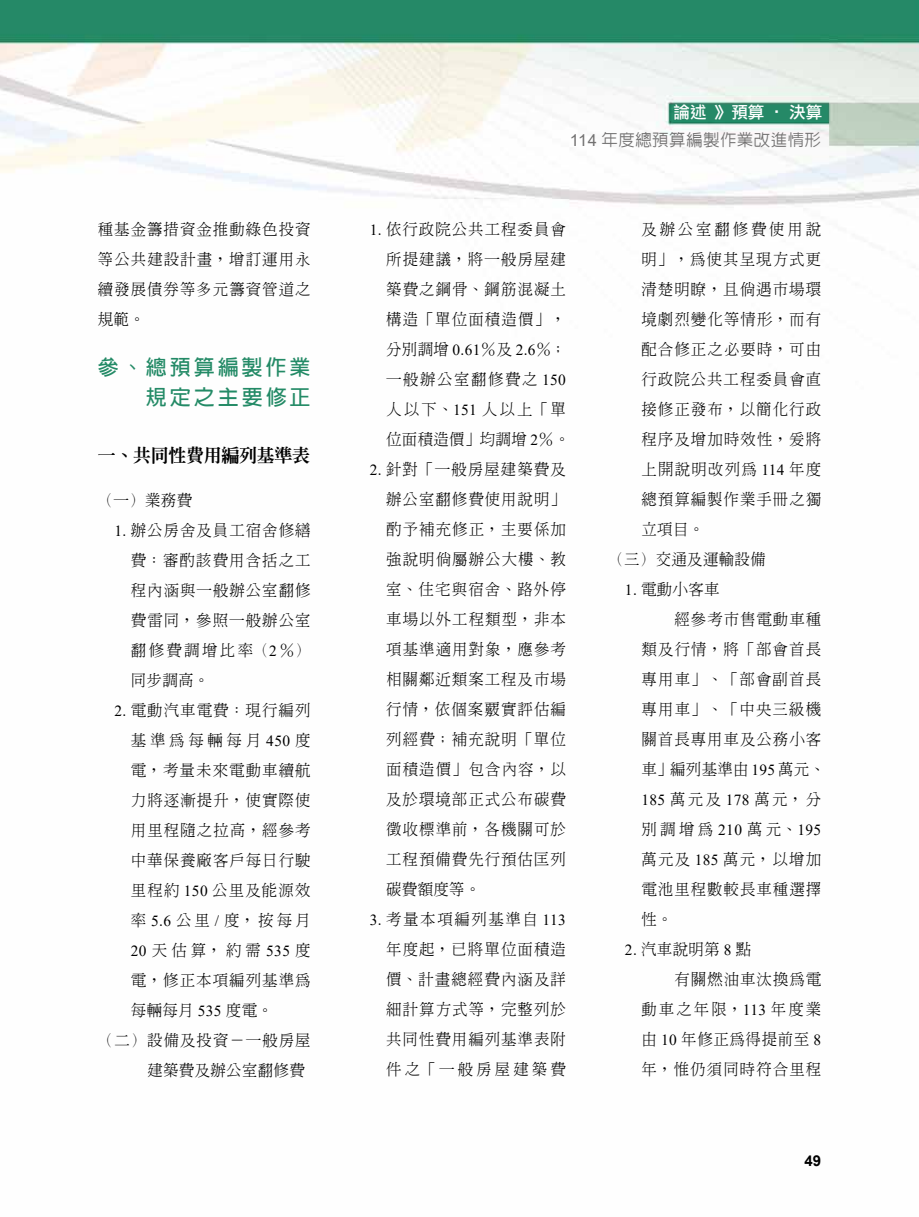
<style>
.page{position:relative;width:919px;height:1217px;background:#fff}
.page>*{position:absolute;margin:0;border:0;box-sizing:border-box;transform-origin:0 0}
.t1{font:700 21px/30px "Lin Gothic";letter-spacing:.14em;color:#238a66;text-align:right}
.t2{font:800 18px "Inn Ming";letter-spacing:-.02em;color:#000}
.t3{font:500 16.5px "Lin Gothic";letter-spacing:.025em;color:#727171}
.t4{font:16.5px "DF Li Hei Md WIN BF";color:#fff}
.t5{font:300 15.3px/30px "Inn Ming";letter-spacing:.075em;color:#000;text-align:justify}
.t6{font:300 15.3px "Inn Ming";letter-spacing:.025em;color:#000}
.t7{font:300 15.3px "Inn Ming";letter-spacing:.135em;color:#000}
.t8{font:300 15.3px "Inn Ming";letter-spacing:.045em;color:#000}
.t9{font:300 15.3px "Inn Ming";letter-spacing:.245em;color:#000}
.t10{font:300 15.3px "Inn Ming";letter-spacing:.185em;color:#000}
.t11{font:700 15px "Arial";color:#000}
.s1{font-family:"Times New Roman";font-weight:400}
.s2{font-family:"Arial";font-weight:400}
</style>
<div class="page">
<img style="left:0;top:0;width:918px;height:210px">
<p class="t5" style="left:98px;top:214px;width:214px">種基金籌措資金推動綠色投資等公共建設計畫，增訂運用永續發展債券等多元籌資管道之規範。</p>
<h1 class="t1" style="left:98px;top:352px;width:214px">參、總預算編製作業規定之主要修正</h1>
<p class="t2" style="left:98px;top:446px;width:214px">一、共同性費用編列基準表</p>
<p class="t5" style="left:98px;top:485px;width:96px">（一）業務費</p>
<p class="t5" style="left:131px;top:515px;width:181px;text-indent:-16px"><span class="s1">1.</span> 辦公房舍及員工宿舍修繕費：審酌該費用含括之工程內涵與一般辦公室翻修費雷同，參照一般辦公室翻修費調增比率（<span class="s1">2</span>％）同步調高。</p>
<p class="t5" style="left:114px;top:695px;width:198px"><span class="s1">2.</span> 電動汽車電費：現行編列</p>
<p class="t9" style="left:131px;top:732px;width:181px">基準為每輛每月<span class="s1">450</span>度</p>
<p class="t5" style="left:131px;top:755px;width:181px">電，考量未來電動車續航</p>
<p class="t5" style="left:131px;top:785px;width:181px">力將逐漸提升，使實際使</p>
<p class="t5" style="left:131px;top:815px;width:181px">用里程隨之拉高，經參考</p>
<p class="t5" style="left:131px;top:845px;width:181px">中華保養廠客戶每日行駛</p>
<p class="t5" style="left:131px;top:875px;width:181px">里程約 <span class="s1">150</span> 公里及能源效</p>
<p class="t5" style="left:131px;top:905px;width:181px">率 <span class="s1">5.6</span> 公里 <span class="s1">/</span> 度，按每月</p>
<p class="t5" style="left:131px;top:935px;width:181px"><span class="s1">20</span>天估算，約需<span class="s1">535</span>度</p>
<p class="t5" style="left:131px;top:965px;width:181px">電，修正本項編列基準為</p>
<p class="t5" style="left:131px;top:995px;width:143px">每輛每月 <span class="s1">535</span> 度電。</p>
<p class="t5" style="left:98px;top:1025px;width:214px">（二）設備及投資－一般房屋</p>
<p class="t6" style="left:147px;top:1062px;width:159px">建築費及辦公室翻修費</p>
<p class="t4" style="left:673px;top:104px;width:150px">論述 》預算 ‧ 決算</p>
<p class="t3" style="left:570px;top:131px;width:253px"><span class="s2">114</span> 年度總預算編製作業改進情形</p>
<p class="t5" style="left:386px;top:214px;width:185px;text-align:left;text-indent:-16px"><span class="s1">1.</span> 依行政院公共工程委員會所提建議，將一般房屋建築費之鋼骨、鋼筋混凝土構造「單位面積造價」，分別調增 <span class="s1">0.61</span>％及 <span class="s1">2.6</span>％；一般辦公室翻修費之 <span class="s1">150</span>人以下、<span class="s1">151</span> 人以上「單位面積造價」均調增 <span class="s1">2</span>％。</p>
<p class="t5" style="left:386px;top:454px;width:181px;text-indent:-16px"><span class="s1">2.</span> 針對「一般房屋建築費及辦公室翻修費使用說明」酌予補充修正，主要係加強說明倘屬辦公大樓、教室、住宅與宿舍、路外停車場以外工程類型，非本項基準適用對象，應參考相關鄰近類案工程及市場行情，依個案覈實評估編列經費；補充說明「單位面積造價」包含內容，以及於環境部正式公布碳費徵收標準前，各機關可於工程預備費先行預估匡列碳費額度等。</p>
<p class="t5" style="left:386px;top:904px;width:181px;text-indent:-16px"><span class="s1">3.</span> 考量本項編列基準自 <span class="s1">113</span>年度起，已將單位面積造價、計畫總經費內涵及詳細計算方式等，完整列於共同性費用編列基準表附件之「一般房屋建築費</p>
<p class="t10" style="left:641px;top:221px;width:181px">及辦公室翻修費使用說</p>
<p class="t5" style="left:641px;top:244px;width:181px">明」，為使其呈現方式更</p>
<p class="t5" style="left:641px;top:274px;width:181px">清楚明瞭，且倘遇市場環</p>
<p class="t5" style="left:641px;top:304px;width:181px">境劇烈變化等情形，而有</p>
<p class="t5" style="left:641px;top:334px;width:181px">配合修正之必要時，可由</p>
<p class="t5" style="left:641px;top:364px;width:181px">行政院公共工程委員會直</p>
<p class="t5" style="left:641px;top:394px;width:181px">接修正發布，以簡化行政</p>
<p class="t5" style="left:641px;top:424px;width:181px">程序及增加時效性，爰將</p>
<p class="t5" style="left:641px;top:454px;width:181px">上開說明改列為 <span class="s1">114</span> 年度</p>
<p class="t5" style="left:641px;top:484px;width:181px">總預算編製作業手冊之獨</p>
<p class="t5" style="left:641px;top:514px;width:64px">立項目。</p>
<p class="t6" style="left:608px;top:551px;width:159px">（三）交通及運輸設備</p>
<p class="t5" style="left:625px;top:574px;width:96px"><span class="s1">1.</span> 電動小客車</p>
<p class="t5" style="left:674px;top:604px;width:148px">經參考市售電動車種</p>
<p class="t5" style="left:641px;top:634px;width:181px">類及行情，將「部會首長</p>
<p class="t5" style="left:641px;top:664px;width:181px">專用車」、「部會副首長</p>
<p class="t5" style="left:641px;top:694px;width:181px">專用車」、「中央三級機</p>
<p class="t5" style="left:641px;top:724px;width:181px">關首長專用車及公務小客</p>
<p class="t5" style="left:641px;top:754px;width:185px">車」編列基準由 <span class="s1">195</span> 萬元、</p>
<p class="t5" style="left:641px;top:784px;width:181px"><span class="s1">185</span> 萬元及 <span class="s1">178</span> 萬元，分</p>
<p class="t5" style="left:641px;top:814px;width:181px">別調增為 <span class="s1">210</span> 萬元、<span class="s1">195</span></p>
<p class="t5" style="left:641px;top:844px;width:181px">萬元及 <span class="s1">185</span> 萬元，以增加</p>
<p class="t5" style="left:641px;top:874px;width:181px">電池里程數較長車種選擇</p>
<p class="t5" style="left:641px;top:904px;width:33px">性。</p>
<p class="t5" style="left:625px;top:934px;width:128px"><span class="s1">2.</span> 汽車說明第 <span class="s1">8</span> 點</p>
<p class="t5" style="left:674px;top:964px;width:148px">有關燃油車汰換為電</p>
<p class="t7" style="left:641px;top:1001px;width:181px">動車之年限，<span class="s1">113</span> 年度業</p>
<p class="t8" style="left:641px;top:1031px;width:181px">由 <span class="s1">10</span> 年修正為得提前至 <span class="s1">8</span></p>
<p class="t5" style="left:641px;top:1053px;width:181px">年，惟仍須同時符合里程</p>
<p class="t11" style="left:804px;top:1149px;width:18px">49</p>
</div>
